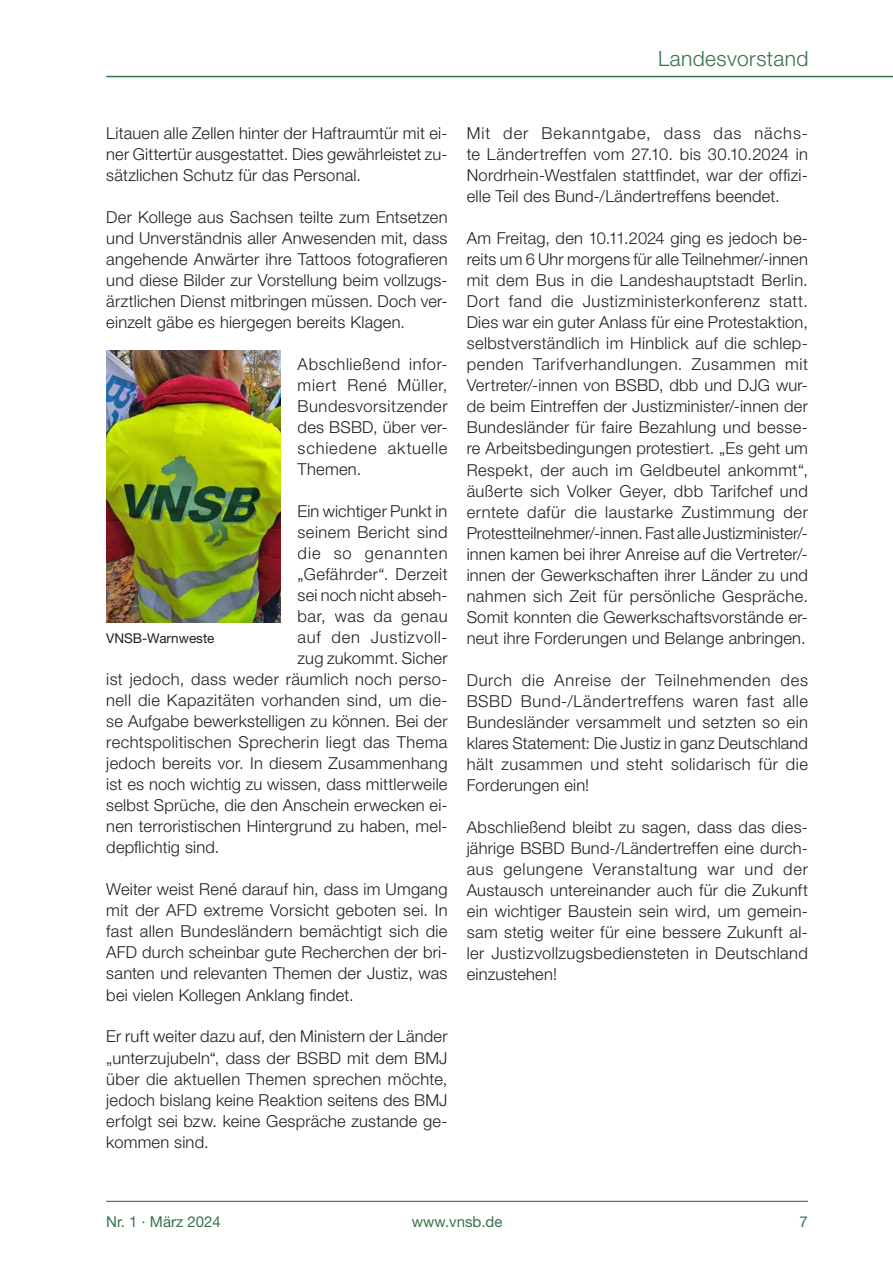
<style>
.page{position:relative;width:893px;height:1263px;background:#fff}
.page>*{position:absolute;margin:0;border:0;box-sizing:border-box;transform-origin:0 0}
.t1{font:300 21px "Helvetica Neue LT Pro";letter-spacing:.02em;color:#35724c}
.t2{font:300 16.5px/21px "Helvetica Neue LT Pro";letter-spacing:.015em;color:#231f20;text-align:justify}
.t3{font:300 16.5px "Helvetica Neue LT Pro";letter-spacing:.045em;color:#231f20}
.t4{font:300 16.5px "Helvetica Neue LT Pro";letter-spacing:.06em;color:#231f20}
.t5{font:300 16.5px "Helvetica Neue LT Pro";letter-spacing:.035em;color:#231f20}
.t6{font:15px "Helvetica Neue LT Pro";color:#35724c}
.t7{font:13.5px "Helvetica Neue LT Pro";color:#231f20}
</style>
<div class="page">
<hr style="left:106px;top:76px;width:787px;height:1px;background:#35724c">
<hr style="left:106px;top:1201px;width:702px;height:1px;background:#35724c">
<img style="left:106px;top:350px;width:175px;height:272px">
<p class="t1" style="left:658px;top:46px;width:152px">Landesvorstand</p>
<p class="t2" style="left:106px;top:123px;width:343px">Litauen alle Zellen hinter der Haftraumtür mit ei&shy;ner Gittertür ausgestattet. Dies gewährleistet zu&shy;sätzlichen Schutz für das Personal.</p>
<p class="t2" style="left:106px;top:207px;width:343px">Der Kollege aus Sachsen teilte zum Entsetzen und Unverständnis aller Anwesenden mit, dass angehende Anwärter ihre Tattoos fotografieren und diese Bilder zur Vorstellung beim vollzugs&shy;ärztlichen Dienst mitbringen müssen. Doch ver&shy;einzelt gäbe es hiergegen bereits Klagen.</p>
<p class="t2" style="left:298px;top:354px;width:151px">Abschließend infor&shy;miert René Müller, Bundesvorsitzender des BSBD, über ver&shy;schiedene aktuelle Themen.</p>
<p class="t2" style="left:298px;top:501px;width:151px">Ein wichtiger Punkt in</p>
<p class="t2" style="left:298px;top:522px;width:151px">seinem Bericht sind</p>
<p class="t4" style="left:298px;top:543px;width:151px">die so genannten</p>
<p class="t2" style="left:298px;top:564px;width:151px">„Gefährder“. Derzeit</p>
<p class="t2" style="left:298px;top:585px;width:151px">sei noch nicht abseh-</p>
<p class="t5" style="left:298px;top:606px;width:151px">bar, was da genau</p>
<p class="t3" style="left:298px;top:627px;width:149px">auf den Justizvoll-</p>
<p class="t2" style="left:298px;top:648px;width:151px">zug zukommt. Sicher</p>
<p class="t2" style="left:106px;top:669px;width:343px">ist jedoch, dass weder räumlich noch perso-</p>
<p class="t2" style="left:106px;top:690px;width:343px">nell die Kapazitäten vorhanden sind, um die-</p>
<p class="t2" style="left:106px;top:711px;width:343px">se Aufgabe bewerkstelligen zu können. Bei der</p>
<p class="t2" style="left:106px;top:732px;width:343px">rechtspolitischen Sprecherin liegt das Thema</p>
<p class="t2" style="left:106px;top:753px;width:343px">jedoch bereits vor. In diesem Zusammenhang</p>
<p class="t2" style="left:106px;top:774px;width:343px">ist es noch wichtig zu wissen, dass mittlerweile</p>
<p class="t2" style="left:106px;top:795px;width:343px">selbst Sprüche, die den Anschein erwecken ei-</p>
<p class="t2" style="left:106px;top:816px;width:343px">nen terroristischen Hintergrund zu haben, mel-</p>
<p class="t2" style="left:106px;top:837px;width:115px">depflichtig sind.</p>
<p class="t2" style="left:106px;top:879px;width:343px">Weiter weist René darauf hin, dass im Umgang mit der AFD extreme Vorsicht geboten sei. In fast allen Bundesländern bemächtigt sich die AFD durch scheinbar gute Recherchen der bri&shy;santen und relevanten Themen der Justiz, was bei vielen Kollegen Anklang findet.</p>
<p class="t2" style="left:106px;top:1026px;width:343px">Er ruft weiter dazu auf, den Ministern der Länder „unterzujubeln“, dass der BSBD mit dem BMJ über die aktuellen Themen sprechen möchte, jedoch bislang keine Reaktion seitens des BMJ erfolgt sei bzw. keine Gespräche zustande ge&shy;kommen sind.</p>
<p class="t7" style="left:106px;top:630px;width:110px">VNSB-Warnweste</p>
<p class="t2" style="left:467px;top:123px;width:343px">Mit der Bekanntgabe, dass das nächs&shy;te Ländertreffen vom 27.10. bis 30.10.2024 in Nordrhein-Westfalen stattfindet, war der offizi&shy;elle Teil des Bund-/Ländertreffens beendet.</p>
<p class="t2" style="left:467px;top:228px;width:343px">Am Freitag, den 10.11.2024 ging es jedoch be&shy;reits um 6 Uhr morgens für alle Teilnehmer/-innen mit dem Bus in die Landeshauptstadt Berlin.<br>Dort fand die Justizministerkonferenz statt.<br>Dies war ein guter Anlass für eine Protestaktion, selbstverständlich im Hinblick auf die schlep&shy;penden Tarifverhandlungen. Zusammen mit Vertreter/-innen von BSBD, dbb und DJG wur&shy;de beim Eintreffen der Justizminister/-innen der Bundesländer für faire Bezahlung und besse&shy;re Arbeitsbedingungen protestiert. „Es geht um Respekt, der auch im Geldbeutel ankommt“, äußerte sich Volker Geyer, dbb Tarifchef und erntete dafür die laustarke Zustimmung der Protestteilnehmer/-innen. Fast alle Justizminister/- innen kamen bei ihrer Anreise auf die Vertreter/- innen der Gewerkschaften ihrer Länder zu und nahmen sich Zeit für persönliche Gespräche.<br>Somit konnten die Gewerkschaftsvorstände er&shy;neut ihre Forderungen und Belange anbringen.</p>
<p class="t2" style="left:467px;top:669px;width:343px">Durch die Anreise der Teilnehmenden des BSBD Bund-/Ländertreffens waren fast alle Bundesländer versammelt und setzten so ein klares Statement: Die Justiz in ganz Deutschland hält zusammen und steht solidarisch für die Forderungen ein!</p>
<p class="t2" style="left:467px;top:816px;width:343px">Abschließend bleibt zu sagen, dass das dies&shy;jährige BSBD Bund-/Ländertreffen eine durch&shy;aus gelungene Veranstaltung war und der Austausch untereinander auch für die Zukunft ein wichtiger Baustein sein wird, um gemein&shy;sam stetig weiter für eine bessere Zukunft al&shy;ler Justizvollzugsbediensteten in Deutschland einzustehen!</p>
<p class="t6" style="left:106px;top:1212px;width:116px">Nr. 1 · März 2024</p>
<p class="t6" style="left:412px;top:1212px;width:92px">www.vnsb.de</p>
<p class="t6" style="left:800px;top:1212px;width:10px">7</p>
</div>
